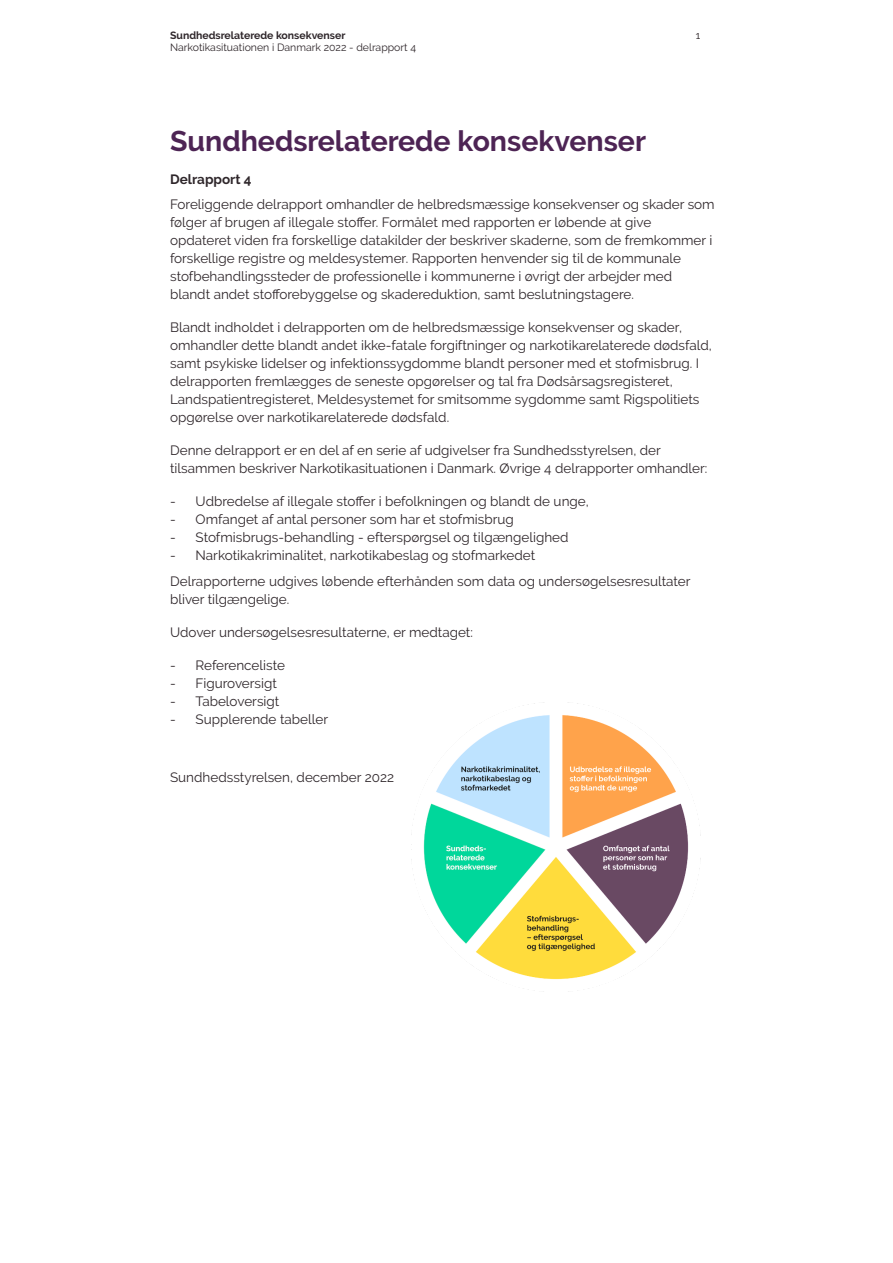
<style>
.page{position:relative;width:893px;height:1263px;background:#fff}
.page>*{position:absolute;margin:0;border:0;box-sizing:border-box;transform-origin:0 0}
.t1{font:700 28.5px "Raleway";color:#4d2454}
.t2{font:13.5px/18px "Raleway";color:#2f272b}
.t3{font:700 13.5px "Raleway";color:#2f272b}
.t4{font:10.5px "Raleway";color:#2f272b}
.t5{font:700 10.5px "Raleway";color:#2f272b}
</style>
<div class="page">
<img style="left:411px;top:702px;width:290px;height:290px">
<p class="t5" style="left:170px;top:29px;width:177px">Sundhedsrelaterede konsekvenser</p>
<p class="t4" style="left:696px;top:29px;width:6px">1</p>
<p class="t4" style="left:170px;top:41px;width:248px">Narkotikasituationen i Danmark 2022 - delrapport 4</p>
<h1 class="t1" style="left:170px;top:124px;width:477px">Sundhedsrelaterede konsekvenser</h1>
<p class="t3" style="left:170px;top:171px;width:83px">Delrapport 4</p>
<p class="t2" style="left:170px;top:195px;width:546px">Foreliggende delrapport omhandler de helbredsmæssige konsekvenser og skader som følger af brugen af illegale stoffer. Formålet med rapporten er løbende at give opdateret viden fra forskellige datakilder der beskriver skaderne, som de fremkommer i forskellige registre og meldesystemer. Rapporten henvender sig til de kommunale stofbehandlingssteder de professionelle i kommunerne i øvrigt der arbejder med blandt andet stofforebyggelse og skadereduktion, samt beslutningstagere.</p>
<p class="t2" style="left:170px;top:318px;width:543px">Blandt indholdet i delrapporten om de helbredsmæssige konsekvenser og skader, omhandler dette blandt andet ikke-fatale forgiftninger og narkotikarelaterede dødsfald, samt psykiske lidelser og infektionssygdomme blandt personer med et stofmisbrug. I delrapporten fremlægges de seneste opgørelser og tal fra Dødsårsagsregisteret, Landspatientregisteret, Meldesystemet for smitsomme sygdomme samt Rigspolitiets opgørelse over narkotikarelaterede dødsfald.</p>
<p class="t2" style="left:170px;top:441px;width:539px">Denne delrapport er en del af en serie af udgivelser fra Sundhedsstyrelsen, der tilsammen beskriver Narkotikasituationen i Danmark. Øvrige 4 delrapporter omhandler:</p>
<p class="t2" style="left:170px;top:492px;width:420px">- Udbredelse af illegale stoffer i befolkningen og blandt de unge,</p>
<p class="t2" style="left:170px;top:510px;width:345px">- Omfanget af antal personer som har et stofmisbrug</p>
<p class="t2" style="left:170px;top:528px;width:400px">- Stofmisbrugs-behandling - efterspørgsel og tilgængelighed</p>
<p class="t2" style="left:170px;top:543px;width:522px;line-height:25.5px">- Narkotikakriminalitet, narkotikabeslag og stofmarkedet<br>Delrapporterne udgives løbende efterhånden som data og undersøgelsesresultater</p>
<p class="t2" style="left:170px;top:590px;width:121px">bliver tilgængelige.</p>
<p class="t2" style="left:170px;top:623px;width:304px">Udover undersøgelsesresultaterne, er medtaget:</p>
<p class="t2" style="left:170px;top:656px;width:116px">- Referenceliste</p>
<p class="t2" style="left:170px;top:674px;width:108px">- Figuroversigt</p>
<p class="t2" style="left:170px;top:692px;width:111px">- Tabeloversigt</p>
<p class="t2" style="left:170px;top:710px;width:160px">- Supplerende tabeller</p>
<p class="t2" style="left:170px;top:768px;width:225px">Sundhedsstyrelsen, december 2022</p>
</div>
